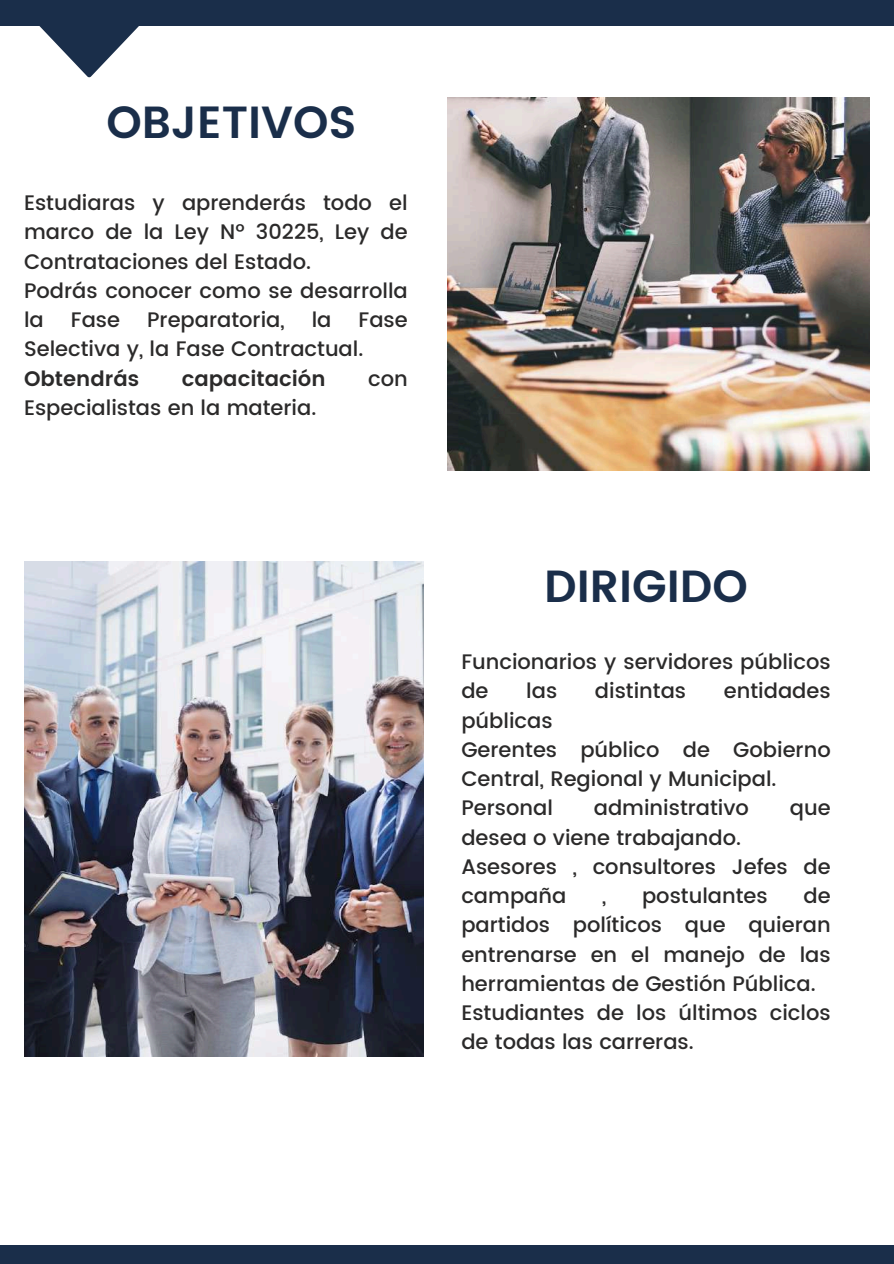
<style>
.page{position:relative;width:894px;height:1264px;background:#fff}
.page>*{position:absolute;margin:0;border:0;box-sizing:border-box;transform-origin:0 0}
.t1{font:600 45px "Poppins";color:#1a2e4a}
.t2{font:500 21px/29.2px "Poppins";color:#2b2a2a}
.t3{font:600 21px "Poppins";color:#2b2a2a}
</style>
<div class="page">
<div style="left:0;top:1244px;width:893px;height:19px;background:#1a2e4a"></div>
<img style="left:447px;top:97px;width:422px;height:374px">
<img style="left:24px;top:562px;width:399px;height:494px">
<div style="left:0;top:0;width:893px;height:26px;background:#1a2e4a"></div>
<svg style="left:39px;top:26px;width:100px;height:51px"></svg>
<h1 class="t1" style="left:106px;top:96px;width:251px">OBJETIVOS</h1>
<p class="t2" style="left:24px;top:188px;width:385px">Estudiaras y aprenderás todo el marco de la Ley Nº 30225, Ley de<br>Contrataciones del Estado.<br>Podrás conocer como se desarrolla la</p>
<p class="t2" style="left:71px;top:305px;width:51px">Fase</p>
<p class="t2" style="left:147px;top:305px;width:139px">Preparatoria,</p>
<p class="t2" style="left:312px;top:305px;width:21px">la</p>
<p class="t2" style="left:24px;top:305px;width:385px;text-indent:334px">Fase<br>Selectiva y, la Fase Contractual.</p>
<p class="t3" style="left:24px;top:366px;width:117px">Obtendrás</p>
<p class="t3" style="left:182px;top:366px;width:145px">capacitación</p>
<p class="t2" style="left:368px;top:364px;width:41px">con</p>
<p class="t2" style="left:24px;top:393px;width:294px">Especialistas en la materia.</p>
<h1 class="t1" style="left:544px;top:560px;width:205px">DIRIGIDO</h1>
<p class="t2" style="left:461px;top:647px;width:371px">Funcionarios y servidores públicos de</p>
<p class="t2" style="left:526px;top:676px;width:32px">las</p>
<p class="t2" style="left:594px;top:676px;width:93px">distintas</p>
<p class="t2" style="left:723px;top:676px;width:108px">entidades</p>
<p class="t2" style="left:461px;top:705px;width:371px">públicas<br>Gerentes público de Gobierno<br>Central, Regional y Municipal.<br>Personal</p>
<p class="t2" style="left:593px;top:793px;width:157px">administrativo</p>
<p class="t2" style="left:789px;top:793px;width:42px">que</p>
<p class="t2" style="left:461px;top:822px;width:371px">desea o viene trabajando.<br>Asesores , consultores Jefes de campaña</p>
<p class="t2" style="left:461px;top:881px;width:371px;text-indent:342px">de partidos políticos que quieran entrenarse en el manejo de las herramientas de Gestión Pública.<br>Estudiantes de los últimos ciclos de todas las carreras.</p>
<p class="t2" style="left:642px;top:881px;width:127px">postulantes</p>
<p class="t2" style="left:602px;top:881px;width:6px">,</p>
</div>
